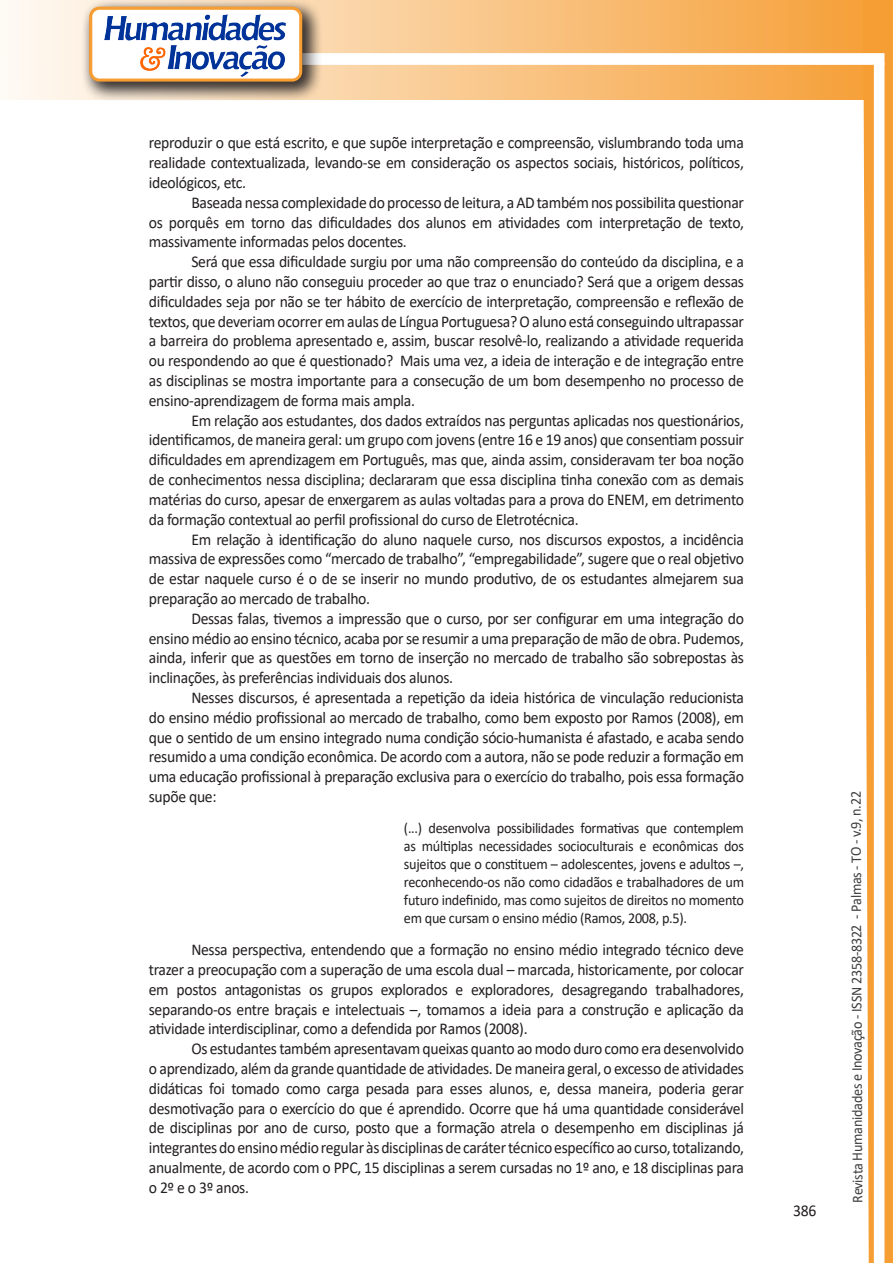
<style>
.page{position:relative;width:893px;height:1263px;background:#fff}
.page>*{position:absolute;margin:0;border:0;box-sizing:border-box;transform-origin:0 0}
.texto{font:16.5px/19.8px "Calibri";letter-spacing:-.02em;color:#231f20;text-align:justify;scale:.95 1}
.citacao{font:15px/18px "Calibri";letter-spacing:-.02em;color:#231f20;text-align:justify;scale:.95 1}
.t1{font:15px "Calibri";letter-spacing:-.025em;color:#3e3e3f;scale:.95 1}
</style>
<div class="page">
<svg style="left:5px;top:0;width:858px;height:100px;background:#f9c484"></svg>
<div style="left:302px;top:53px;width:582px;height:12px;background:#fff;border:2px solid #fff"></div>
<svg style="left:863px;top:0;width:30px;height:1263px"></svg>
<div style="left:81px;top:0;width:241px;height:102px;background:#231f20;opacity:.75"></div>
<div style="left:91px;top:8px;width:210px;height:72px;background:#fff;border-radius:9px"></div>
<img style="left:104px;top:14px;width:181px;height:62px">
<div style="left:89px;top:7px;width:213px;height:75px;border:3px solid #f69e34;border-radius:9px"></div>
<p class="texto" style="left:149px;top:133px;width:628px">reproduzir o que está escrito, e que supõe interpretação e compreensão, vislumbrando toda uma realidade contextualizada, levando-se em consideração os aspectos sociais, históricos, políticos, ideológicos, etc.</p>
<p class="texto" style="left:149px;top:192px;width:628px;text-indent:43px">Baseada nessa complexidade do processo de leitura, a AD também nos possibilita questionar os porquês em torno das dificuldades dos alunos em atividades com interpretação de texto, massivamente informadas pelos docentes.</p>
<p class="texto" style="left:149px;top:251px;width:628px;text-indent:43px">Será que essa dificuldade surgiu por uma não compreensão do conteúdo da disciplina, e a partir disso, o aluno não conseguiu proceder ao que traz o enunciado? Será que a origem dessas dificuldades seja por não se ter hábito de exercício de interpretação, compreensão e reflexão de textos, que deveriam ocorrer em aulas de Língua Portuguesa? O aluno está conseguindo ultrapassar a barreira do problema apresentado e, assim, buscar resolvê-lo, realizando a atividade requerida ou respondendo ao que é questionado? Mais uma vez, a ideia de interação e de integração entre as disciplinas se mostra importante para a consecução de um bom desempenho no processo de ensino-aprendizagem de forma mais ampla.</p>
<p class="texto" style="left:149px;top:410px;width:628px;text-indent:43px">Em relação aos estudantes, dos dados extraídos nas perguntas aplicadas nos questionários, identificamos, de maneira geral: um grupo com jovens (entre 16 e 19 anos) que consentiam possuir dificuldades em aprendizagem em Português, mas que, ainda assim, consideravam ter boa noção de conhecimentos nessa disciplina; declararam que essa disciplina tinha conexão com as demais matérias do curso, apesar de enxergarem as aulas voltadas para a prova do ENEM, em detrimento da formação contextual ao perfil profissional do curso de Eletrotécnica.</p>
<p class="texto" style="left:149px;top:529px;width:628px;text-indent:43px">Em relação à identificação do aluno naquele curso, nos discursos expostos, a incidência massiva de expressões como “mercado de trabalho”, “empregabilidade”, sugere que o real objetivo de estar naquele curso é o de se inserir no mundo produtivo, de os estudantes almejarem sua preparação ao mercado de trabalho.</p>
<p class="texto" style="left:149px;top:608px;width:628px;text-indent:43px">Dessas falas, tivemos a impressão que o curso, por ser configurar em uma integração do ensino médio ao ensino técnico, acaba por se resumir a uma preparação de mão de obra. Pudemos, ainda, inferir que as questões em torno de inserção no mercado de trabalho são sobrepostas às inclinações, às preferências individuais dos alunos.</p>
<p class="texto" style="left:149px;top:687px;width:628px;text-indent:43px">Nesses discursos, é apresentada a repetição da ideia histórica de vinculação reducionista do ensino médio profissional ao mercado de trabalho, como bem exposto por Ramos (2008), em que o sentido de um ensino integrado numa condição sócio-humanista é afastado, e acaba sendo resumido a uma condição econômica. De acordo com a autora, não se pode reduzir a formação em uma educação profissional à preparação exclusiva para o exercício do trabalho, pois essa formação supõe que:</p>
<p class="citacao" style="left:404px;top:818px;width:359px">(...) desenvolva possibilidades formativas que contemplem as múltiplas necessidades socioculturais e econômicas dos sujeitos que o constituem – adolescentes, jovens e adultos –, reconhecendo-os não como cidadãos e trabalhadores de um futuro indefinido, mas como sujeitos de direitos no momento em que cursam o ensino médio (Ramos, 2008, p.5).</p>
<p class="texto" style="left:149px;top:939px;width:628px;text-indent:43px">Nessa perspectiva, entendendo que a formação no ensino médio integrado técnico deve trazer a preocupação com a superação de uma escola dual – marcada, historicamente, por colocar em postos antagonistas os grupos explorados e exploradores, desagregando trabalhadores, separando-os entre braçais e intelectuais –, tomamos a ideia para a construção e aplicação da atividade interdisciplinar, como a defendida por Ramos (2008).</p>
<p class="texto" style="left:149px;top:1038px;width:628px;text-indent:43px">Os estudantes também apresentavam queixas quanto ao modo duro como era desenvolvido o aprendizado, além da grande quantidade de atividades. De maneira geral, o excesso de atividades didáticas foi tomado como carga pesada para esses alunos, e, dessa maneira, poderia gerar desmotivação para o exercício do que é aprendido. Ocorre que há uma quantidade considerável de disciplinas por ano de curso, posto que a formação atrela o desempenho em disciplinas já integrantes do ensino médio regular às disciplinas de caráter técnico específico ao curso, totalizando, anualmente, de acordo com o PPC, 15 disciplinas a serem cursadas no 1º ano, e 18 disciplinas para o 2º e o 3º anos.</p>
<p class="texto" style="left:793px;top:1200px;width:26px">386</p>
<p class="t1" style="left:846px;top:1203px;width:435px;rotate:-90deg">Revista Humanidades e Inovação - ISSN 2358-8322 - Palmas - TO - v.9, n.22</p>
</div>
